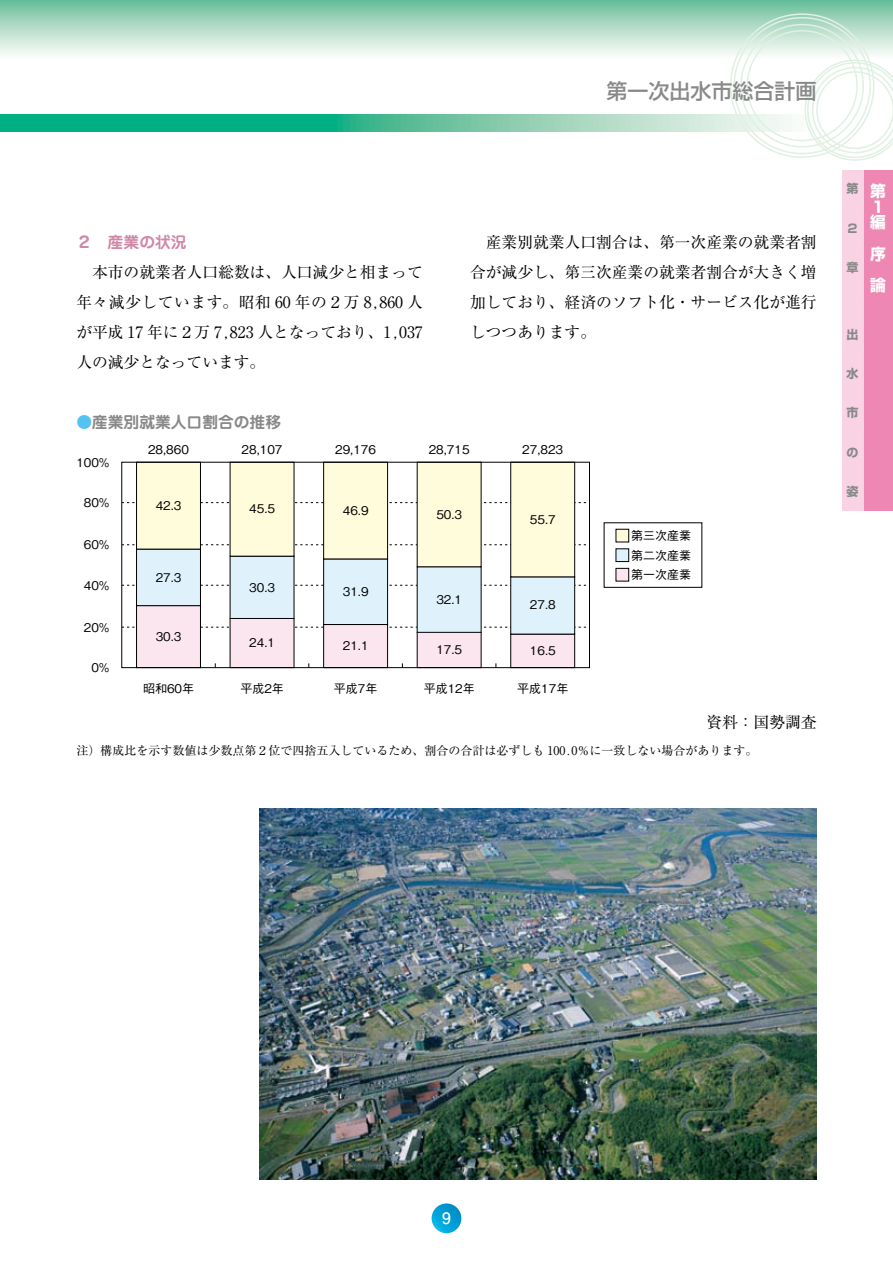
<style>
.page{position:relative;width:893px;height:1263px;background:#fff}
.page>*{position:absolute;margin:0;border:0;box-sizing:border-box;transform-origin:0 0}
.t1{font:500 21px "Shin Go Pro";color:#898989}
.t2{font:15.75px/30px "Ryumin Pro";color:#000;text-align:justify}
.t3{font:700 15.75px "Jun 501 Pro";color:#898989}
.t4{font:700 15.75px/16.2px "Shin Go Pro";color:#fff}
.t5{font:700 15.75px "Jun 501 Pro";color:#d088a8}
.t6{font:12px/19.5px "Gothic BBB Pro Medium 90 msp RKSJ H";color:#000;text-align:justify}
.t7{font:12px "Ryumin Pro";color:#000}
.t8{font:700 12px "Shin Go Pro";color:#898989}
.s1{color:#54c3f1}
</style>
<div class="page">
<div style="left:0;top:0;width:893px;height:60px;background:linear-gradient(to bottom,#6cbe99,#fffffe)"></div>
<div style="left:863px;top:170px;width:30px;height:340px;background:#ee87b3"></div>
<div style="left:842px;top:170px;width:21px;height:340px;background:#f9d3e3"></div>
<svg style="left:0;top:115px;width:792px;height:17px;background:#59c4a4"></svg>
<svg style="left:804px;top:60px;width:89px;height:101px"></svg>
<svg style="left:432px;top:1203px;width:29px;height:30px"></svg>
<svg style="left:123px;top:502px;width:464px;height:1px"></svg>
<svg style="left:123px;top:544px;width:464px;height:1px"></svg>
<svg style="left:123px;top:585px;width:464px;height:1px"></svg>
<svg style="left:123px;top:627px;width:464px;height:1px"></svg>
<div style="left:137px;top:606px;width:63px;height:62px;background:#fbe6ef"></div>
<div style="left:136px;top:605px;width:65px;height:63px;border:1px solid #000"></div>
<div style="left:137px;top:549px;width:63px;height:57px;background:#dff2fc"></div>
<div style="left:136px;top:549px;width:65px;height:57px;border:1px solid #000"></div>
<div style="left:137px;top:462px;width:63px;height:87px;background:#fffcdb"></div>
<div style="left:136px;top:462px;width:65px;height:87px;border:1px solid #000"></div>
<div style="left:230px;top:618px;width:64px;height:50px;background:#fbe6ef"></div>
<div style="left:230px;top:556px;width:64px;height:62px;background:#dff2fc"></div>
<div style="left:230px;top:556px;width:64px;height:63px;border:1px solid #000"></div>
<div style="left:230px;top:462px;width:64px;height:94px;background:#fffcdb"></div>
<div style="left:324px;top:624px;width:64px;height:44px;background:#fbe6ef"></div>
<div style="left:323px;top:624px;width:65px;height:44px;border:1px solid #000"></div>
<div style="left:324px;top:559px;width:64px;height:65px;background:#dff2fc"></div>
<div style="left:323px;top:559px;width:65px;height:66px;border:1px solid #000"></div>
<div style="left:324px;top:462px;width:64px;height:97px;background:#fffcdb"></div>
<div style="left:323px;top:462px;width:65px;height:97px;border:1px solid #000"></div>
<div style="left:417px;top:632px;width:64px;height:36px;background:#fbe6ef"></div>
<div style="left:417px;top:567px;width:64px;height:65px;background:#dff2fc"></div>
<div style="left:417px;top:462px;width:64px;height:105px;background:#fffcdb"></div>
<div style="left:511px;top:634px;width:64px;height:34px;background:#fbe6ef"></div>
<div style="left:510px;top:634px;width:65px;height:34px;border:1px solid #000"></div>
<div style="left:511px;top:577px;width:64px;height:57px;background:#dff2fc"></div>
<div style="left:510px;top:576px;width:65px;height:58px;border:1px solid #000"></div>
<div style="left:511px;top:462px;width:64px;height:115px;background:#fffcdb"></div>
<div style="left:510px;top:462px;width:65px;height:115px;border:1px solid #000"></div>
<div style="left:121px;top:462px;width:469px;height:206px;border:1px solid #000"></div>
<svg style="left:603px;top:522px;width:99px;height:66px"></svg>
<img style="left:259px;top:808px;width:558px;height:372px">
<svg style="left:443px;top:1212px;width:7px;height:13px"></svg>
<h1 class="t1" style="left:607px;top:74px;width:212px">第一次出水市総合計画</h1>
<p class="t5" style="left:76px;top:229px;width:112px">２　産業の状況</p>
<p class="t2" style="left:76px;top:256px;width:348px">　本市の就業者人口総数は、人口減少と相まって年々減少しています。昭和６０年の２万８，８６０人が平成１７年に２万７，８２３人となっており、１，０３７人の減少となっています。</p>
<p class="t3" style="left:76px;top:409px;width:206px"><span class="s1">●</span>産業別就業人口割合の推移</p>
<p class="t2" style="left:470px;top:226px;width:348px">　産業別就業人口割合は、第一次産業の就業者割合が減少し、第三次産業の就業者割合が大きく増加しており、経済のソフト化・サービス化が進行しつつあります。</p>
<p class="t6" style="left:76px;top:451px;width:35px">100％</p>
<p class="t6" style="left:84px;top:491px;width:28px">80％</p>
<p class="t6" style="left:84px;top:534px;width:28px">60％</p>
<p class="t6" style="left:84px;top:574px;width:28px">40％</p>
<p class="t6" style="left:84px;top:616px;width:28px">20％</p>
<p class="t6" style="left:91px;top:656px;width:20px">0％</p>
<p class="t6" style="left:148px;top:439px;width:42px">28,860</p>
<p class="t6" style="left:156px;top:494px;width:27px">42.3</p>
<p class="t6" style="left:156px;top:566px;width:27px">27.3</p>
<p class="t6" style="left:156px;top:625px;width:27px">30.3</p>
<p class="t6" style="left:242px;top:439px;width:42px">28,107</p>
<p class="t6" style="left:249px;top:497px;width:27px">45.5</p>
<p class="t6" style="left:249px;top:576px;width:27px">30.3</p>
<p class="t6" style="left:249px;top:631px;width:27px">24.1</p>
<p class="t6" style="left:335px;top:439px;width:42px">29,176</p>
<p class="t6" style="left:429px;top:439px;width:42px">28,715</p>
<p class="t6" style="left:522px;top:439px;width:42px">27,823</p>
<p class="t6" style="left:343px;top:499px;width:27px">46.9</p>
<p class="t6" style="left:436px;top:503px;width:27px">50.3</p>
<p class="t6" style="left:530px;top:508px;width:27px">55.7</p>
<p class="t6" style="left:343px;top:580px;width:27px">31.9</p>
<p class="t6" style="left:343px;top:634px;width:27px">21.1</p>
<p class="t6" style="left:436px;top:588px;width:27px">32.1</p>
<p class="t6" style="left:436px;top:638px;width:27px">17.5</p>
<p class="t6" style="left:530px;top:594px;width:27px">27.8</p>
<p class="t6" style="left:530px;top:639px;width:27px">16.5</p>
<p class="t6" style="left:143px;top:677px;width:53px">昭和60年</p>
<p class="t6" style="left:240px;top:677px;width:45px">平成2年</p>
<p class="t6" style="left:334px;top:677px;width:45px">平成7年</p>
<p class="t6" style="left:424px;top:677px;width:53px">平成12年</p>
<p class="t6" style="left:517px;top:677px;width:53px">平成17年</p>
<p class="t6" style="left:631px;top:524px;width:61px">第三次産業第二次産業第一次産業</p>
<p class="t2" style="left:706px;top:706px;width:112px">資料：国勢調査</p>
<p class="t7" style="left:76px;top:740px;width:682px">注）構成比を示す数値は少数点第２位で四捨五入しているため、割合の合計は必ずしも１００. ０％に一致しない場合があります。</p>
<p class="t8" style="left:847px;top:179px;width:13px">第</p>
<p class="t8" style="left:847px;top:219px;width:12px">２</p>
<p class="t8" style="left:847px;top:258px;width:13px">章</p>
<p class="t4" style="left:870px;top:181px;width:19px">第<br>１編　</p>
<p class="t4" style="left:870px;top:238px;width:19px;line-height:30.6px">序　論</p>
<p class="t8" style="left:847px;top:325px;width:13px">出</p>
<p class="t8" style="left:847px;top:364px;width:13px">水</p>
<p class="t8" style="left:847px;top:403px;width:13px">市</p>
<p class="t8" style="left:847px;top:443px;width:13px">の</p>
<p class="t8" style="left:847px;top:482px;width:13px">姿</p>
</div>
